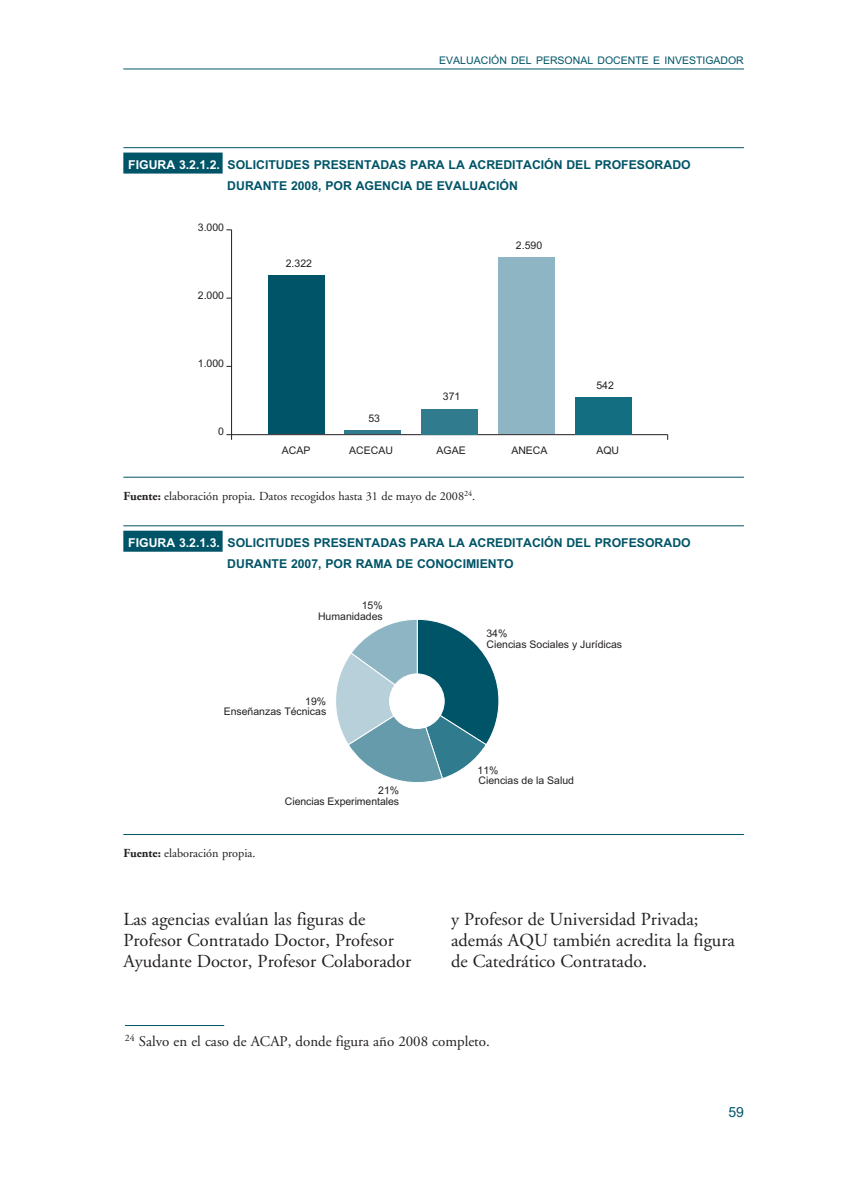
<style>
.page{position:relative;width:844px;height:1191px;background:#fff}
.page>*{position:absolute;margin:0;border:0;box-sizing:border-box;transform-origin:0 0}
.t1{font:18.38px/21px "Adobe Garamond";color:#231f20}
.t2{font:14.88px "Adobe Garamond";color:#231f20}
.t3{font:14px "Arial";color:#005467}
.t4{font:700 12.25px/21px "Arial";color:#005467}
.t5{font:12.25px "Adobe Garamond";color:#231f20}
.t6{font:10.5px "Arial";color:#231f20}
.t7{font:10.5px "Arial";color:#005467}
.s1{color:#fff}
.s2{font-weight:700}
</style>
<div class="page">
<hr style="left:123px;top:69px;width:620px;height:1px;background:#005467">
<div style="left:123px;top:153px;width:99px;height:21px;background:#005467"></div>
<hr style="left:123px;top:147px;width:620px;height:1px;background:#005467">
<hr style="left:231px;top:434px;width:436px;height:1px;background:#231f20">
<svg style="left:226px;top:434px;width:6px;height:6px"></svg>
<hr style="left:231px;top:230px;width:1px;height:205px;background:#231f20">
<div style="left:575px;top:397px;width:56px;height:37px;background:#146e82"></div>
<div style="left:498px;top:257px;width:56px;height:177px;background:#8eb5c3"></div>
<div style="left:421px;top:409px;width:56px;height:25px;background:#317b8f"></div>
<hr style="left:345px;top:430px;width:56px;height:4px;background:#317b8f">
<div style="left:268px;top:276px;width:56px;height:158px;background:#005467"></div>
<hr style="left:123px;top:477px;width:620px;height:1px;background:#005467">
<div style="left:123px;top:531px;width:99px;height:21px;background:#005467"></div>
<hr style="left:123px;top:525px;width:620px;height:1px;background:#005467">
<svg style="left:336px;top:619px;width:163px;height:163px"></svg>
<div style="left:389px;top:673px;width:55px;height:56px;background:#fff;border:1px solid #fff;border-radius:50%"></div>
<hr style="left:123px;top:834px;width:620px;height:1px;background:#005467">
<hr style="left:125px;top:1025px;width:99px;height:1px;background:#005467">
<p class="t7" style="left:439px;top:56px;width:306px">EVALUACIÓN DEL PERSONAL DOCENTE E INVESTIGADOR</p>
<p class="t4" style="left:227px;top:155px;width:465px;text-indent:-99px"><span class="s1">FIGURA 3.2.1.2.</span> SOLICITUDES PRESENTADAS PARA LA ACREDITACIÓN DEL PROFESORADO<br>DURANTE 2008, POR AGENCIA DE EVALUACIÓN</p>
<p class="t6" style="left:198px;top:223px;width:28px">3.000</p>
<p class="t6" style="left:198px;top:291px;width:28px">2.000</p>
<p class="t6" style="left:198px;top:360px;width:28px">1.000</p>
<p class="t6" style="left:218px;top:428px;width:7px">0</p>
<p class="t6" style="left:285px;top:259px;width:28px">2.322</p>
<p class="t6" style="left:368px;top:414px;width:13px">53</p>
<p class="t6" style="left:443px;top:393px;width:19px">371</p>
<p class="t6" style="left:516px;top:241px;width:28px">2.590</p>
<p class="t6" style="left:596px;top:381px;width:19px">542</p>
<p class="t6" style="left:282px;top:446px;width:30px">ACAP</p>
<p class="t6" style="left:349px;top:446px;width:45px">ACECAU</p>
<p class="t6" style="left:436px;top:446px;width:31px">AGAE</p>
<p class="t6" style="left:511px;top:446px;width:38px">ANECA</p>
<p class="t6" style="left:596px;top:446px;width:24px">AQU</p>
<p class="t5" style="left:123px;top:491px;width:353px"><span class="s2">Fuente:</span> elaboración propia. Datos recogidos hasta 31 de mayo de 2008<sup>24</sup>.</p>
<p class="t4" style="left:227px;top:533px;width:465px;text-indent:-99px"><span class="s1">FIGURA 3.2.1.3.</span> SOLICITUDES PRESENTADAS PARA LA ACREDITACIÓN DEL PROFESORADO<br>DURANTE 2007, POR RAMA DE CONOCIMIENTO</p>
<p class="t6" style="left:361px;top:601px;width:22px">15%</p>
<p class="t6" style="left:318px;top:612px;width:66px">Humanidades</p>
<p class="t6" style="left:305px;top:697px;width:22px">19%</p>
<p class="t6" style="left:224px;top:707px;width:104px">Enseñanzas Técnicas</p>
<p class="t6" style="left:378px;top:787px;width:22px">21%</p>
<p class="t5" style="left:123px;top:848px;width:134px"><span class="s2">Fuente:</span> elaboración propia.</p>
<p class="t6" style="left:285px;top:797px;width:116px">Ciencias Experimentales</p>
<p class="t6" style="left:486px;top:630px;width:22px">34%</p>
<p class="t6" style="left:486px;top:640px;width:137px">Ciencias Sociales y Jurídicas</p>
<p class="t6" style="left:477px;top:766px;width:22px">11%</p>
<p class="t6" style="left:478px;top:776px;width:97px">Ciencias de la Salud</p>
<h1 class="t1" style="left:123px;top:910px;width:289px">Las agencias evalúan las figuras de<br>Profesor Contratado Doctor, Profesor<br>Ayudante Doctor, Profesor Colaborador</h1>
<h1 class="t1" style="left:451px;top:910px;width:285px">y Profesor de Universidad Privada; además AQU también acredita la figura de Catedrático Contratado.</h1>
<p class="t2" style="left:125px;top:1035px;width:366px"><sup>24</sup> Salvo en el caso de ACAP, donde figura año 2008 completo.</p>
<p class="t3" style="left:728px;top:1106px;width:17px">59</p>
</div>
